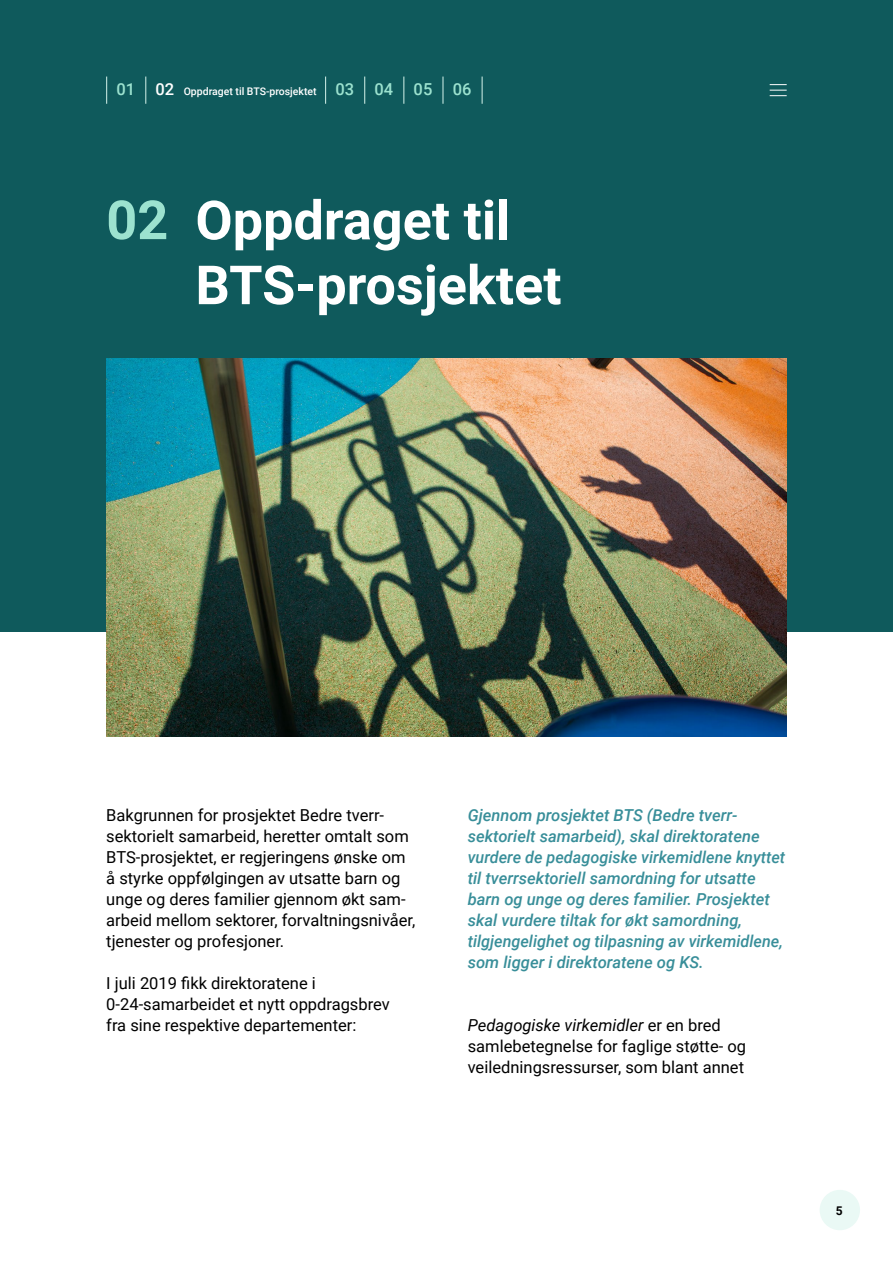
<style>
.page{position:relative;width:893px;height:1263px;background:#fff}
.page>*{position:absolute;margin:0;border:0;box-sizing:border-box;transform-origin:0 0}
.t1{font:700 54px/64.8px "Roboto";color:#fff}
.t2{font:700 54px "Roboto";color:#9ce2cf}
.t3{font:16.5px/21px "Roboto";color:#000}
.t4{font:italic 500 16.5px/21px "Roboto";color:#388e99}
.t5{font:700 12px "Roboto";color:#000}
.t6{font:500 10.5px "Roboto";color:#fff}
.s1{font-size:16.5px;color:#9ce2cf}
.s2{font-size:16.5px}
.s3{font-style:italic}
</style>
<div class="page">
<div style="left:820px;top:1190px;width:40px;height:40px;background:#eaf9f5;border-radius:50%"></div>
<div style="left:0;top:0;width:893px;height:632px;background:#0f5a5c"></div>
<img style="left:106px;top:359px;width:681px;height:378px">
<svg style="left:106px;top:77px;width:1px;height:27px"></svg>
<svg style="left:145px;top:77px;width:1px;height:27px"></svg>
<svg style="left:325px;top:77px;width:1px;height:27px"></svg>
<svg style="left:364px;top:77px;width:1px;height:27px"></svg>
<svg style="left:403px;top:77px;width:1px;height:27px"></svg>
<svg style="left:443px;top:77px;width:1px;height:27px"></svg>
<svg style="left:482px;top:77px;width:1px;height:27px"></svg>
<svg style="left:770px;top:84px;width:17px;height:12px"></svg>
<p class="t6" style="left:116px;top:84px;width:357px"><span class="s1">01</span> <span class="s2">02</span> Oppdraget til BTS-prosjektet <span class="s1">03 04 05 06</span></p>
<h1 class="t2" style="left:106px;top:182px;width:63px">02</h1>
<h1 class="t1" style="left:195px;top:186px;width:368px">Oppdraget til<br>BTS-prosjektet</h1>
<p class="t3" style="left:106px;top:804px;width:311px">Bakgrunnen for prosjektet Bedre tverr&shy;sektorielt samarbeid, heretter omtalt som BTS-prosjektet, er regjeringens ønske om å styrke oppfølgingen av utsatte barn og unge og deres familier gjennom økt sam&shy;arbeid mellom sektorer, forvaltningsnivåer, tjenester og profesjoner.</p>
<p class="t3" style="left:106px;top:972px;width:285px">I juli 2019 fikk direktoratene i<br>0-24-samarbeidet et nytt oppdragsbrev fra sine respektive departementer:</p>
<p class="t4" style="left:468px;top:804px;width:319px">Gjennom prosjektet BTS (Bedre tverr&shy;sektorielt samarbeid), skal direktoratene vurdere de pedagogiske virkemidlene knyttet til tverrsektoriell samordning for utsatte barn og unge og deres familier. Prosjektet skal vurdere tiltak for økt samordning, tilgjengelighet og tilpasning av virkemidlene, som ligger i direktoratene og KS.</p>
<p class="t3" style="left:468px;top:1014px;width:280px"><span class="s3">Pedagogiske virkemidler</span> er en bred samlebetegnelse for faglige støtte- og veiledningsressurser, som blant annet</p>
<p class="t5" style="left:836px;top:1202px;width:8px">5</p>
</div>
